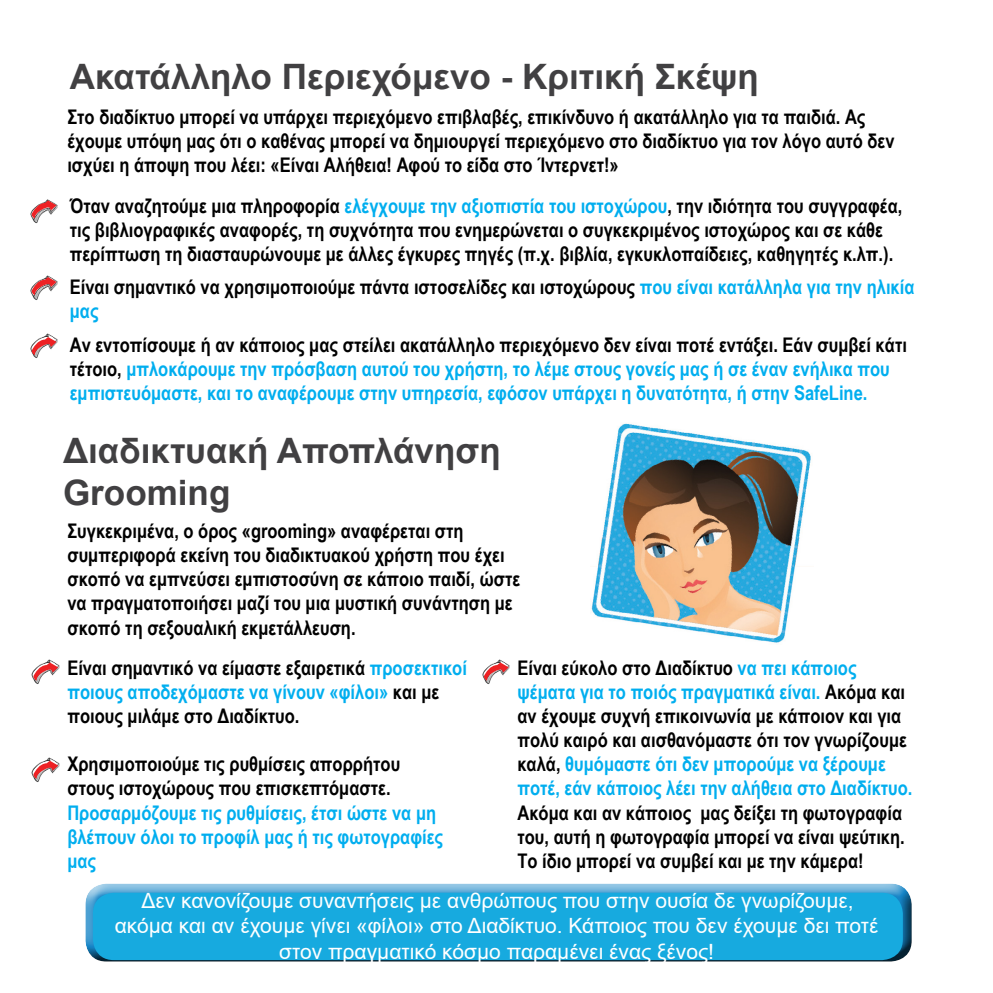
<style>
.page{position:relative;width:993px;height:993px;background:#fff}
.page>*{position:absolute;margin:0;border:0;box-sizing:border-box;transform-origin:0 0}
.t1{font:700 35px/42px "Arial";color:#414042}
.t2{font:21px/25.2px "Arial";color:#fff;text-align:center}
.t3{font:700 20.12px/24.2px "Arial Narrow";color:#000}
.t4{font:700 20.12px/24.2px "Arial Narrow";color:#00aeef}
.s1{color:#00aeef}
.s2{color:#000}
</style>
<div class="page">
<img style="left:30px;top:199px;width:28px;height:25px">
<svg style="left:31px;top:200px;width:25px;height:19px"></svg>
<img style="left:30px;top:275px;width:28px;height:25px">
<svg style="left:31px;top:277px;width:25px;height:19px"></svg>
<img style="left:30px;top:333px;width:28px;height:25px">
<svg style="left:31px;top:337px;width:25px;height:19px"></svg>
<img style="left:31px;top:659px;width:29px;height:25px">
<svg style="left:33px;top:662px;width:25px;height:19px"></svg>
<img style="left:482px;top:659px;width:28px;height:25px">
<svg style="left:483px;top:662px;width:25px;height:19px"></svg>
<img style="left:31px;top:757px;width:29px;height:25px">
<svg style="left:33px;top:760px;width:25px;height:19px"></svg>
<div style="left:79px;top:884px;width:845px;height:78px;background:#000;opacity:.75"></div>
<div style="left:93px;top:892px;width:809px;height:67px;background:#17aadf;border-radius:21px"></div>
<img style="left:591px;top:423px;width:220px;height:220px">
<h1 class="t1" style="left:70px;top:56px;width:690px">Ακατάλληλο Περιεχόμενο - Κριτική Σκέψη</h1>
<p class="t3" style="left:67px;top:104px;width:828px">Στο διαδίκτυο μπορεί να υπάρχει περιεχόμενο επιβλαβές, επικίνδυνο ή ακατάλληλο για τα παιδιά. Ας έχουμε υπόψη μας ότι ο καθένας μπορεί να δημιουργεί περιεχόμενο στο διαδίκτυο για τον λόγο αυτό δεν ισχύει η άποψη που λέει: «Είναι Αλήθεια! Αφού το είδα στο Ίντερνετ!»</p>
<p class="t3" style="left:70px;top:192px;width:833px">Όταν αναζητούμε μια πληροφορία <span class="s1">ελέγχουμε την αξιοπιστία του ιστοχώρου</span>, την ιδιότητα του συγγραφέα, τις βιβλιογραφικές αναφορές, τη συχνότητα που ενημερώνεται ο συγκεκριμένος ιστοχώρος και σε κάθε περίπτωση τη διασταυρώνουμε με άλλες έγκυρες πηγές (π.χ. βιβλία, εγκυκλοπαίδειες, καθηγητές κ.λπ.).</p>
<p class="t3" style="left:70px;top:274px;width:846px">Είναι σημαντικό να χρησιμοποιούμε πάντα ιστοσελίδες και ιστοχώρους <span class="s1">που είναι κατάλληλα για την ηλικία μας</span></p>
<p class="t4" style="left:70px;top:331px;width:838px"><span class="s2">Αν εντοπίσουμε ή αν κάποιος μας στείλει ακατάλληλο περιεχόμενο δεν είναι ποτέ εντάξει. Εάν συμβεί κάτι τέτοιο,</span> μπλοκάρουμε την πρόσβαση αυτού του χρήστη, το λέμε στους γονείς μας ή σε έναν ενήλικα που εμπιστευόμαστε, και το αναφέρουμε στην υπηρεσία, εφόσον υπάρχει η δυνατότητα, ή στην SafeLine.</p>
<h1 class="t1" style="left:63px;top:430px;width:439px">Διαδικτυακή Αποπλάνηση<br>Grooming</h1>
<p class="t3" style="left:67px;top:517px;width:454px">Συγκεκριμένα, ο όρος «grooming» αναφέρεται στη συμπεριφορά εκείνη του διαδικτυακού χρήστη που έχει σκοπό να εμπνεύσει εμπιστοσύνη σε κάποιο παιδί, ώστε να πραγματοποιήσει μαζί του μια μυστική συνάντηση με σκοπό τη σεξουαλική εκμετάλλευση.</p>
<p class="t3" style="left:67px;top:654px;width:401px">Είναι σημαντικό να είμαστε εξαιρετικά <span class="s1">προσεκτικοί ποιους αποδεχόμαστε να γίνουν «φίλοι»</span> και με ποιους μιλάμε στο Διαδίκτυο.</p>
<p class="t3" style="left:67px;top:750px;width:334px">Χρησιμοποιούμε τις ρυθμίσεις απορρήτου στους ιστοχώρους που επισκεπτόμαστε.</p>
<p class="t4" style="left:67px;top:799px;width:377px">Προσαρμόζουμε τις ρυθμίσεις, έτσι ώστε να μη βλέπουν όλοι το προφίλ μας ή τις φωτογραφίες μας</p>
<p class="t4" style="left:517px;top:654px;width:396px"><span class="s2">Είναι εύκολο στο Διαδίκτυο</span> να πει κάποιος ψέματα για το ποιός πραγματικά είναι. <span class="s2">Ακόμα και αν έχουμε συχνή επικοινωνία με κάποιον και για πολύ καιρό και αισθανόμαστε ότι τον γνωρίζουμε καλά,</span> θυμόμαστε ότι δεν μπορούμε να ξέρουμε ποτέ, εάν κάποιος λέει την αλήθεια στο Διαδίκτυο.</p>
<p class="t3" style="left:517px;top:799px;width:389px">Ακόμα και αν κάποιος μας δείξει τη φωτογραφία του, αυτή η φωτογραφία μπορεί να είναι ψεύτικη.<br>Το ίδιο μπορεί να συμβεί και με την κάμερα!</p>
<p class="t2" style="left:115px;top:887px;width:765px">Δεν κανονίζουμε συναντήσεις με ανθρώπους που στην ουσία δε γνωρίζουμε, ακόμα και αν έχουμε γίνει «φίλοι» στο Διαδίκτυο. Κάποιος που δεν έχουμε δει ποτέ στον πραγματικό κόσμο παραμένει ένας ξένος!</p>
</div>
